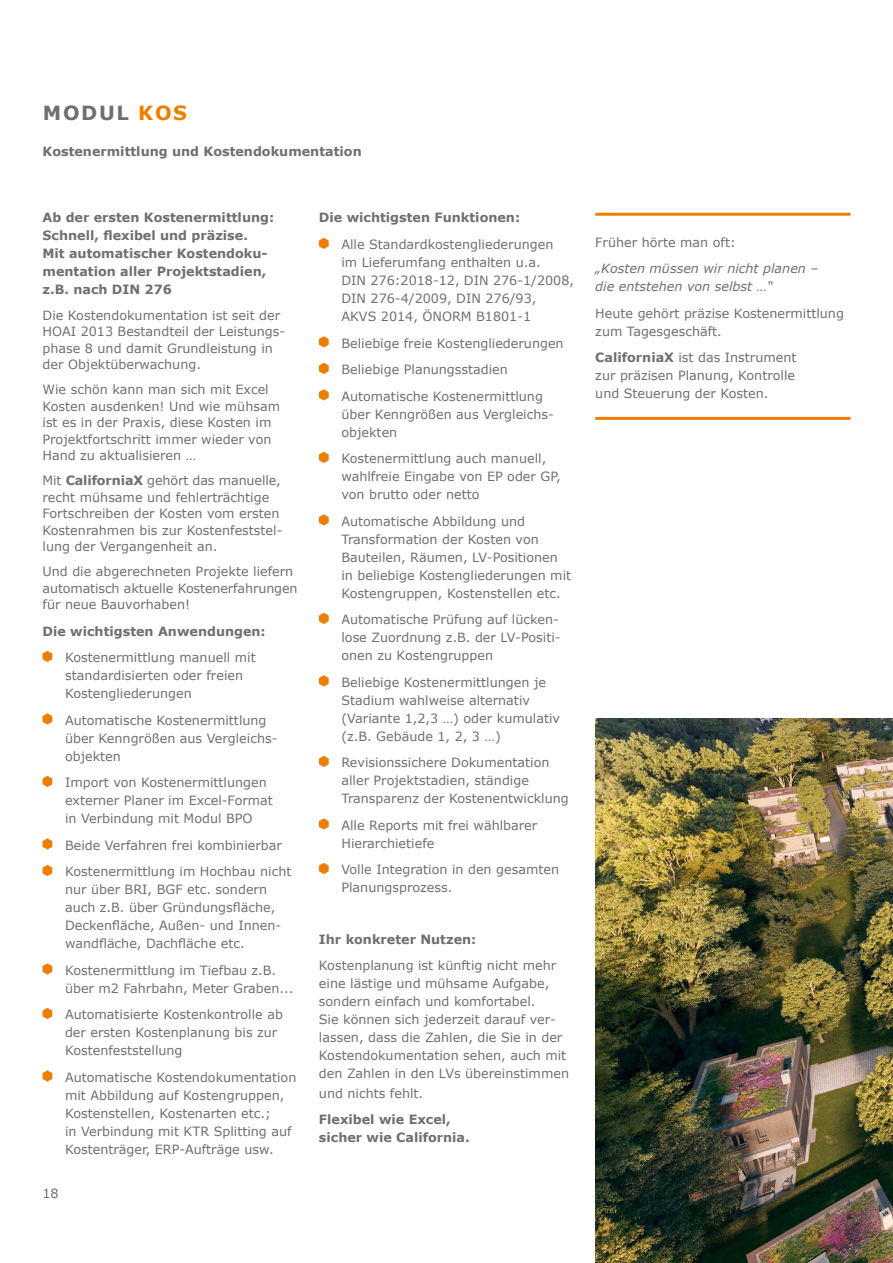
<style>
.page{position:relative;width:893px;height:1263px;background:#fff}
.page>*{position:absolute;margin:0;border:0;box-sizing:border-box;transform-origin:0 0}
.t1{font:700 19.5px "Verdana";letter-spacing:.085em;color:#706f6f}
.t2{font:12.75px/18px "Verdana";color:#706f6f}
.t3{font:700 12.75px/18px "Verdana";color:#706f6f}
.t4{font:italic 12.75px/18px "Verdana";color:#706f6f}
.s1{color:#ef7d00}
.s2{font-weight:700}
</style>
<div class="page">
<svg style="left:43px;top:651px;width:9px;height:11px"></svg>
<svg style="left:43px;top:713px;width:9px;height:11px"></svg>
<svg style="left:43px;top:776px;width:9px;height:11px"></svg>
<svg style="left:43px;top:838px;width:9px;height:11px"></svg>
<svg style="left:43px;top:865px;width:9px;height:11px"></svg>
<svg style="left:43px;top:963px;width:9px;height:11px"></svg>
<svg style="left:43px;top:1008px;width:9px;height:11px"></svg>
<svg style="left:43px;top:1070px;width:9px;height:12px"></svg>
<svg style="left:319px;top:238px;width:10px;height:11px"></svg>
<svg style="left:319px;top:336px;width:10px;height:11px"></svg>
<svg style="left:319px;top:363px;width:10px;height:11px"></svg>
<svg style="left:319px;top:389px;width:10px;height:11px"></svg>
<svg style="left:319px;top:452px;width:10px;height:11px"></svg>
<svg style="left:319px;top:514px;width:10px;height:11px"></svg>
<svg style="left:319px;top:613px;width:10px;height:11px"></svg>
<svg style="left:319px;top:675px;width:10px;height:11px"></svg>
<svg style="left:319px;top:756px;width:10px;height:11px"></svg>
<svg style="left:319px;top:818px;width:10px;height:11px"></svg>
<svg style="left:319px;top:863px;width:10px;height:11px"></svg>
<img style="left:595px;top:719px;width:298px;height:544px">
<hr style="left:595px;top:213px;width:255px;height:3px;background:#ef7d00">
<hr style="left:595px;top:417px;width:255px;height:3px;background:#ef7d00">
<h1 class="t1" style="left:43px;top:99px;width:146px">MODUL <span class="s1">KOS</span></h1>
<p class="t3" style="left:43px;top:142px;width:321px">Kostenermittlung und Kostendokumentation</p>
<p class="t3" style="left:43px;top:209px;width:233px">Ab der ersten Kostenermittlung:<br>Schnell, flexibel und präzise.<br>Mit automatischer Kostendoku&shy;mentation aller Projektstadien, z.B. nach DIN 276</p>
<p class="t2" style="left:43px;top:306px;width:244px;line-height:16.5px">Die Kostendokumentation ist seit der HOAI 2013 Bestandteil der Leistungs&shy;phase 8 und damit Grundleistung in der Objektüberwachung.</p>
<p class="t2" style="left:43px;top:381px;width:239px;line-height:16.5px">Wie schön kann man sich mit Excel<br>Kosten ausdenken! Und wie mühsam ist es in der Praxis, diese Kosten im<br>Projektfortschritt immer wieder von<br>Hand zu aktualisieren …</p>
<p class="t2" style="left:43px;top:472px;width:241px;line-height:16.5px">Mit <span class="s2">CaliforniaX</span> gehört das manuelle, recht mühsame und fehlerträchtige Fortschreiben der Kosten vom ersten Kostenrahmen bis zur Kostenfeststel&shy;lung der Vergangenheit an.</p>
<p class="t2" style="left:43px;top:563px;width:257px;line-height:16.5px">Und die abgerechneten Projekte liefern automatisch aktuelle Kostenerfahrungen für neue Bauvorhaben!</p>
<p class="t3" style="left:43px;top:622px;width:225px">Die wichtigsten Anwendungen:</p>
<p class="t2" style="left:65px;top:648px;width:192px">Kostenermittlung manuell mit standardisierten oder freien<br>Kostengliederungen</p>
<p class="t2" style="left:65px;top:711px;width:214px">Automatische Kostenermittlung über Kenngrößen aus Vergleichs&shy;objekten</p>
<p class="t2" style="left:65px;top:773px;width:209px">Import von Kostenermittlungen externer Planer im Excel-Format in Verbindung mit Modul BPO</p>
<p class="t2" style="left:65px;top:831px;width:228px;line-height:26.5px">Beide Verfahren frei kombinierbar<br>Kostenermittlung im Hochbau nicht</p>
<p class="t2" style="left:65px;top:880px;width:218px">nur über BRI, BGF etc. sondern auch z.B. über Gründungsfläche,<br>Deckenfläche, Außen- und Innen&shy;wandfläche, Dachfläche etc.</p>
<p class="t2" style="left:65px;top:961px;width:230px">Kostenermittlung im Tiefbau z.B. über m2 Fahrbahn, Meter Graben...</p>
<p class="t2" style="left:65px;top:1005px;width:219px">Automatisierte Kostenkontrolle ab der ersten Kostenplanung bis zur<br>Kostenfeststellung</p>
<p class="t2" style="left:65px;top:1068px;width:233px">Automatische Kostendokumentation mit Abbildung auf Kostengruppen, Kostenstellen, Kostenarten etc.;<br>in Verbindung mit KTR Splitting auf Kostenträger, ERP-Aufträge usw.</p>
<p class="t2" style="left:43px;top:1185px;width:18px">18</p>
<p class="t3" style="left:319px;top:209px;width:203px">Die wichtigsten Funktionen:</p>
<p class="t2" style="left:341px;top:235px;width:234px">Alle Standardkostengliederungen<br>im Lieferumfang enthalten u.a.<br>DIN 276:2018-12, DIN 276-1/2008,<br>DIN 276-4/2009, DIN 276/93,<br>AKVS 2014, ÖNORM B1801-1</p>
<p class="t2" style="left:341px;top:329px;width:224px;line-height:26.5px">Beliebige freie Kostengliederungen<br>Beliebige Planungsstadien<br>Automatische Kostenermittlung</p>
<p class="t2" style="left:341px;top:405px;width:214px">über Kenngrößen aus Vergleichs&shy;objekten</p>
<p class="t2" style="left:341px;top:449px;width:221px">Kostenermittlung auch manuell, wahlfreie Eingabe von EP oder GP, von brutto oder netto</p>
<p class="t2" style="left:341px;top:512px;width:231px">Automatische Abbildung und Transformation der Kosten von Bauteilen, Räumen, LV-Positionen in beliebige Kostengliederungen mit Kostengruppen, Kostenstellen etc.</p>
<p class="t2" style="left:341px;top:610px;width:221px">Automatische Prüfung auf lücken&shy;lose Zuordnung z.B. der LV-Positi&shy;onen zu Kostengruppen</p>
<p class="t2" style="left:341px;top:673px;width:220px">Beliebige Kostenermittlungen je<br>Stadium wahlweise alternativ (Variante 1,2,3 …) oder kumulativ (z.B. Gebäude 1, 2, 3 …)</p>
<p class="t2" style="left:341px;top:753px;width:229px">Revisionssichere Dokumentation aller Projektstadien, ständige<br>Transparenz der Kostenentwicklung</p>
<p class="t2" style="left:341px;top:816px;width:197px">Alle Reports mit frei wählbarer<br>Hierarchietiefe</p>
<p class="t2" style="left:341px;top:860px;width:219px">Volle Integration in den gesamten<br>Planungsprozess.</p>
<p class="t3" style="left:319px;top:930px;width:159px">Ihr konkreter Nutzen:</p>
<p class="t2" style="left:319px;top:956px;width:252px">Kostenplanung ist künftig nicht mehr eine lästige und mühsame Aufgabe, sondern einfach und komfortabel.<br>Sie können sich jederzeit darauf ver&shy;lassen, dass die Zahlen, die Sie in der Kostendokumentation sehen, auch mit den Zahlen in den LVs übereinstimmen</p>
<p class="t2" style="left:319px;top:1084px;width:106px">und nichts fehlt.</p>
<p class="t3" style="left:319px;top:1110px;width:152px">Flexibel wie Excel, sicher wie California.</p>
<p class="t2" style="left:595px;top:233px;width:142px">Früher hörte man oft:</p>
<p class="t4" style="left:595px;top:259px;width:225px">„Kosten müssen wir nicht planen – die entstehen von selbst …“</p>
<p class="t2" style="left:595px;top:304px;width:250px">Heute gehört präzise Kostenermittlung zum Tagesgeschäft.</p>
<p class="t2" style="left:595px;top:348px;width:203px;text-align:justify"><span class="s2">CaliforniaX</span> ist das Instrument zur präzisen Planung, Kontrolle und Steuerung der Kosten.</p>
</div>
